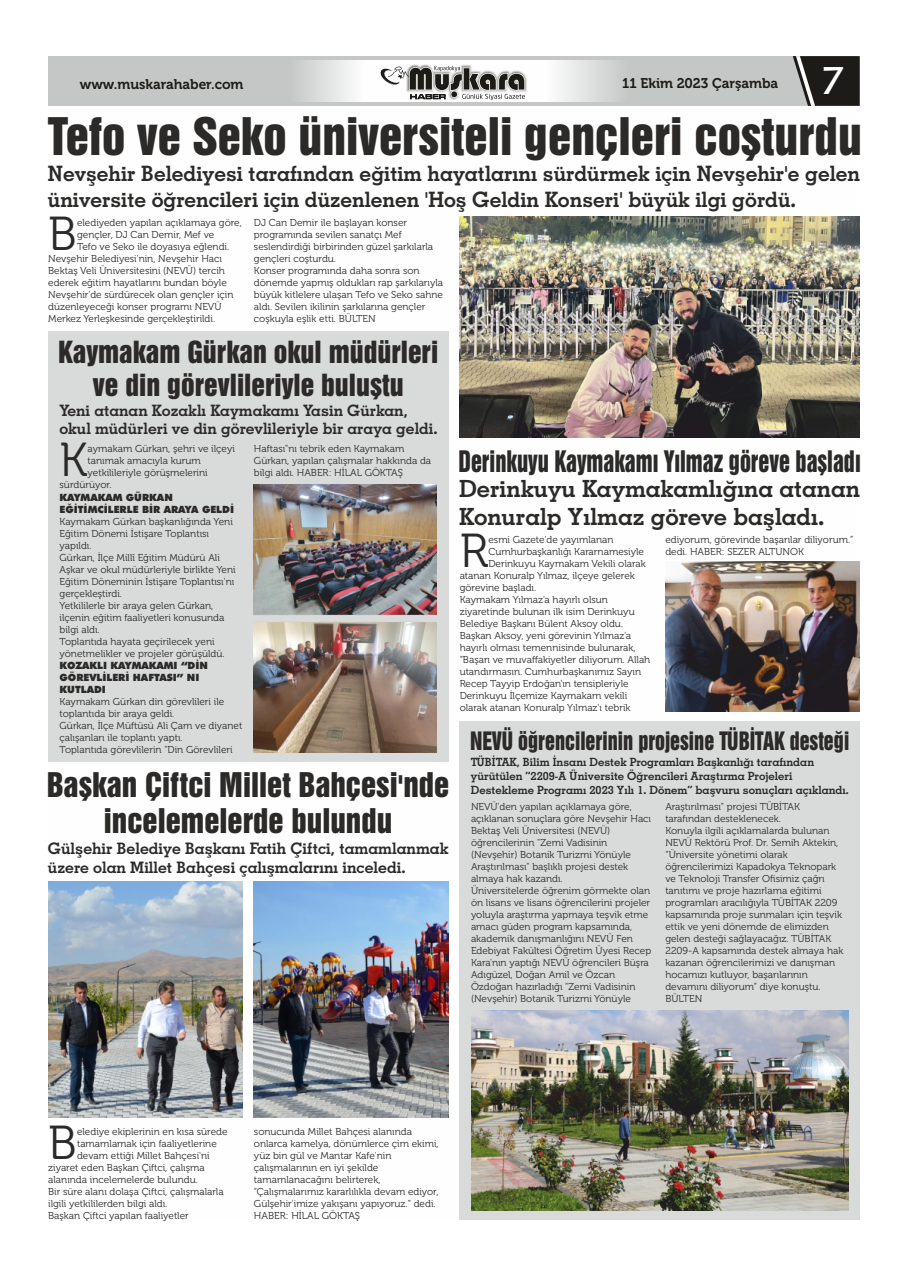
<style>
.page{position:relative;width:908px;height:1276px;background:#fff}
.page>*{position:absolute;margin:0;border:0;box-sizing:border-box;transform-origin:0 0}
.t1{font:47.5px "Museo 300";color:#2b2a29}
.t2{font:47.2px "Swiss 921 BT";color:#2b2a29}
.t3{font:700 40.3px "Optima";color:#fefefe}
.t4{font:31px/35.8px "Swiss 921 BT";color:#2b2a29;text-align:center}
.t5{font:27.8px/32.1px "Swiss 921 BT";color:#2b2a29;text-align:center}
.t6{font:27.1px "Swiss 921 BT";color:#2b2a29;scale:.83 1}
.t7{font:23.7px/28.4px "Geometric Slabserif 703 Bold BT";color:#2b2a29}
.t8{font:23.2px "Swiss 921 BT";color:#2b2a29;scale:.88 1}
.t9{font:21.2px/25.5px "Geometric Slabserif 703 Bold BT";color:#2b2a29}
.t10{font:15.8px/19px "Geometric Slabserif 703 Bold BT";color:#2b2a29}
.t11{font:15.7px/18.8px "Geometric Slabserif 703 Bold BT";color:#2b2a29}
.t12{font:14px "Museo 700";color:#1c1b17}
.t13{font:11.4px/13.6px "Geometric Slabserif 703 Bold BT";color:#2b2a29}
.t14{font:10px/12px "Museo 300";color:#2b2a29}
.t15{font:900 10px/12px "Futura BT";color:#2b2a29}
</style>
<div class="page">
<div style="left:48px;top:331px;width:400px;height:430px;background:#d9dada"></div>
<div style="left:48px;top:56px;width:811px;height:50px;background:#c5c6c6"></div>
<img style="left:303px;top:60px;width:310px;height:42px">
<svg style="left:792px;top:56px;width:67px;height:50px;background:#3f3e3b"></svg>
<img style="left:406px;top:65px;width:121px;height:35px">
<svg style="left:379px;top:66px;width:146px;height:36px;background:#a6a6a4"></svg>
<img style="left:459px;top:216px;width:400px;height:222px">
<img style="left:254px;top:484px;width:183px;height:269px">
<img style="left:254px;top:881px;width:194px;height:236px">
<img style="left:48px;top:881px;width:194px;height:236px">
<img style="left:665px;top:562px;width:194px;height:149px">
<div style="left:459px;top:720px;width:400px;height:499px;background:#d9dada"></div>
<img style="left:471px;top:1010px;width:377px;height:200px">
<h3 class="t12" style="left:80px;top:78px;width:165px">www.muskarahaber.com</h3>
<h3 class="t12" style="left:622px;top:78px;width:157px">11 Ekim 2023 Çarşamba</h3>
<h3 class="t3" style="left:820px;top:63px;width:26px">7</h3>
<h2 class="t2" style="left:48px;top:119px;width:814px">Tefo ve Seko üniversiteli gençleri coşturdu</h2>
<h3 class="t9" style="left:48px;top:163px;width:813px">Nevşehir Belediyesi tarafından eğitim hayatlarını sürdürmek için Nevşehir'e gelen üniversite öğrencileri için düzenlenen 'Hoş Geldin Konseri' büyük ilgi gördü.</h3>
<p class="t14" style="left:77px;top:217px;width:166px">elediyeden yapılan açıklamaya göre,</p>
<h1 class="t1" style="left:48px;top:214px;width:30px">B</h1>
<p class="t14" style="left:254px;top:217px;width:191px">DJ Can Demir ile başlayan konser programında sevilen sanatçı Mef seslendirdiği birbirinden güzel şarkılarla gençleri coşturdu.<br>Konser programında daha sonra son dönemde yapmış oldukları rap şarkılarıyla büyük kitlelere ulaşan Tefo ve Seko sahne aldı. Sevilen ikilinin şarkılarına gençler coşkuyla eşlik etti. BÜLTEN</p>
<h3 class="t5" style="left:58px;top:340px;width:381px">Kaymakam Gürkan okul müdürleri ve din görevlileriyle buluştu</h3>
<h3 class="t11" style="left:59px;top:402px;width:379px">Yeni atanan Kozaklı Kaymakamı Yasin Gürkan, okul müdürleri ve din görevlileriyle bir araya geldi.</h3>
<h1 class="t1" style="left:60px;top:441px;width:30px">K</h1>
<p class="t14" style="left:88px;top:444px;width:149px">aymakam Gürkan, şehri ve ilçeyi</p>
<p class="t14" style="left:77px;top:229px;width:139px">gençler, DJ Can Demir, Mef ve</p>
<p class="t14" style="left:77px;top:241px;width:154px">Tefo ve Seko ile doyasıya eğlendi.</p>
<p class="t14" style="left:48px;top:253px;width:175px">Nevşehir Belediyesi'nin, Nevşehir Hacı</p>
<p class="t14" style="left:48px;top:265px;width:178px">Bektaş Veli Üniversitesini (NEVÜ) tercih</p>
<p class="t14" style="left:48px;top:277px;width:180px">ederek eğitim hayatlarını bundan böyle</p>
<p class="t14" style="left:48px;top:289px;width:187px">Nevşehir'de sürdürecek olan gençler için</p>
<p class="t14" style="left:48px;top:301px;width:175px">düzenleyeceği konser programı NEVÜ</p>
<p class="t14" style="left:48px;top:313px;width:168px">Merkez Yerleşkesinde gerçekleştirildi.</p>
<p class="t14" style="left:254px;top:444px;width:179px">Haftası"nı tebrik eden Kaymakam<br>Gürkan, yapılan çalışmalar hakkında da bilgi aldı. HABER: HİLAL GÖKTAŞ</p>
<h3 class="t6" style="left:458px;top:451px;width:486px">Derinkuyu Kaymakamı Yılmaz göreve başladı</h3>
<h3 class="t7" style="left:459px;top:476px;width:402px">Derinkuyu Kaymakamlığına atanan<br>Konuralp Yılmaz göreve başladı.</h3>
<h1 class="t1" style="left:459px;top:532px;width:30px">R</h1>
<p class="t14" style="left:488px;top:535px;width:126px">esmi Gazete'de yayımlanan</p>
<p class="t14" style="left:88px;top:456px;width:115px">tanımak amacıyla kurum</p>
<p class="t14" style="left:88px;top:468px;width:122px">yetkilileriyle görüşmelerini</p>
<p class="t14" style="left:60px;top:480px;width:54px">sürdürüyor.</p>
<p class="t15" style="left:60px;top:492px;width:176px">KAYMAKAM GÜRKAN<br>EĞİTİMCİLERLE BİR ARAYA GELDİ</p>
<p class="t14" style="left:60px;top:516px;width:177px">Kaymakam Gürkan başkanlığında Yeni<br>Eğitim Dönemi İstişare Toplantısı yapıldı.<br>Gürkan, İlçe Millî Eğitim Müdürü Ali<br>Aşkar ve okul müdürleriyle birlikte Yeni<br>Eğitim Döneminin İstişare Toplantısı'nı gerçekleştirdi.<br>Yetkililerle bir araya gelen Gürkan, ilçenin eğitim faaliyetleri konusunda bilgi aldı.<br>Toplantıda hayata geçirilecek yeni yönetmelikler ve projeler görüşüldü.</p>
<p class="t15" style="left:60px;top:660px;width:150px">KOZAKLI KAYMAKAMI “DİN<br>GÖREVLİLERİ HAFTASI” NI<br>KUTLADI</p>
<p class="t14" style="left:60px;top:696px;width:184px">Kaymakam Gürkan din görevlileri ile toplantıda bir araya geldi.<br>Gürkan, İlçe Müftüsü Ali Çam ve diyanet çalışanları ile toplantı yaptı.<br>Toplantıda görevlilerin "Din Görevlileri</p>
<p class="t14" style="left:665px;top:535px;width:189px">ediyorum, görevinde başarılar diliyorum.” dedi. HABER: SEZER ALTUNOK</p>
<p class="t14" style="left:488px;top:547px;width:157px">Cumhurbaşkanlığı Kararnamesiyle</p>
<p class="t14" style="left:488px;top:559px;width:159px">Derinkuyu Kaymakam Vekili olarak</p>
<p class="t14" style="left:459px;top:571px;width:176px">atanan Konuralp Yılmaz, ilçeye gelerek</p>
<p class="t14" style="left:459px;top:583px;width:78px">görevine başladı.</p>
<p class="t14" style="left:459px;top:595px;width:150px">Kaymakam Yılmaz'a hayırlı olsun</p>
<p class="t14" style="left:459px;top:607px;width:176px">ziyaretinde bulunan ilk isim Derinkuyu</p>
<p class="t14" style="left:459px;top:619px;width:165px">Belediye Başkanı Bülent Aksoy oldu.</p>
<p class="t14" style="left:459px;top:631px;width:173px">Başkan Aksoy, yeni görevinin Yılmaz'a</p>
<p class="t14" style="left:459px;top:643px;width:177px">hayırlı olması temennisinde bulunarak,</p>
<p class="t14" style="left:459px;top:655px;width:192px">“Başarı ve muvaffakiyetler diliyorum. Allah</p>
<p class="t14" style="left:459px;top:667px;width:183px">utandırmasın. Cumhurbaşkanımız Sayın</p>
<p class="t14" style="left:459px;top:679px;width:170px">Recep Tayyip Erdoğan'ın tensipleriyle</p>
<p class="t14" style="left:459px;top:691px;width:169px">Derinkuyu İlçemize Kaymakam vekili</p>
<p class="t14" style="left:459px;top:703px;width:172px">olarak atanan Konuralp Yılmaz'ı tebrik</p>
<h3 class="t8" style="left:470px;top:732px;width:432px">NEVÜ öğrencilerinin projesine TÜBİTAK desteği</h3>
<p class="t13" style="left:470px;top:756px;width:379px">TÜBİTAK, Bilim İnsanı Destek Programları Başkanlığı tarafından yürütülen “2209-A Üniversite Öğrencileri Araştırma Projeleri<br>Destekleme Programı 2023 Yılı 1. Dönem” başvuru sonuçları açıklandı.</p>
<p class="t14" style="left:471px;top:801px;width:182px">NEVÜ'den yapılan açıklamaya göre, açıklanan sonuçlara göre Nevşehir Hacı Bektaş Veli Üniversitesi (NEVÜ) öğrencilerinin "Zemi Vadisinin (Nevşehir) Botanik Turizmi Yönüyle Araştırılması" başlıklı projesi destek almaya hak kazandı.<br>Üniversitelerde öğrenim görmekte olan ön lisans ve lisans öğrencilerini projeler yoluyla araştırma yapmaya teşvik etme amacı güden program kapsamında, akademik danışmanlığını NEVÜ Fen Edebiyat Fakültesi Öğretim Üyesi Recep Kara'nın yaptığı NEVÜ öğrencileri Büşra Adıgüzel, Doğan Amil ve Özcan Özdoğan hazırladığı "Zemi Vadisinin (Nevşehir) Botanik Turizmi Yönüyle</p>
<p class="t14" style="left:665px;top:801px;width:179px">Araştırılması" projesi TÜBİTAK tarafından desteklenecek.<br>Konuyla ilgili açıklamalarda bulunan NEVÜ Rektörü Prof. Dr. Semih Aktekin, “Üniversite yönetimi olarak öğrencilerimizi Kapadokya Teknopark ve Teknoloji Transfer Ofisimiz çağrı tanıtımı ve proje hazırlama eğitimi programları aracılığıyla TÜBİTAK 2209 kapsamında proje sunmaları için teşvik ettik ve yeni dönemde de elimizden gelen desteği sağlayacağız. TÜBİTAK 2209-A kapsamında destek almaya hak kazanan öğrencilerimizi ve danışman hocamızı kutluyor, başarılarının devamını diliyorum” diye konuştu.<br>BÜLTEN</p>
<h3 class="t4" style="left:47px;top:771px;width:404px">Başkan Çiftci Millet Bahçesi'nde incelemelerde bulundu</h3>
<h3 class="t10" style="left:48px;top:840px;width:402px">Gülşehir Belediye Başkanı Fatih Çiftci, tamamlanmak üzere olan Millet Bahçesi çalışmalarını inceledi.</h3>
<h1 class="t1" style="left:48px;top:1123px;width:30px">B</h1>
<p class="t14" style="left:77px;top:1126px;width:152px">elediye ekiplerinin en kısa sürede</p>
<p class="t14" style="left:77px;top:1138px;width:141px">tamamlamak için faaliyetlerine</p>
<p class="t14" style="left:77px;top:1150px;width:134px">devam ettiği Millet Bahçesi'ni</p>
<p class="t14" style="left:48px;top:1162px;width:158px">ziyaret eden Başkan Çiftci, çalışma</p>
<p class="t14" style="left:48px;top:1174px;width:151px">alanında incelemelerde bulundu.</p>
<p class="t14" style="left:48px;top:1186px;width:177px">Bir süre alanı dolaşa Çiftci, çalışmalarla</p>
<p class="t14" style="left:48px;top:1198px;width:121px">ilgili yetkililerden bilgi aldı.</p>
<p class="t14" style="left:48px;top:1210px;width:142px">Başkan Çiftci yapılan faaliyetler</p>
<p class="t14" style="left:254px;top:1126px;width:186px">sonucunda Millet Bahçesi alanında onlarca kamelya, dönümlerce çim ekimi, yüz bin gül ve Mantar Kafe'nin çalışmalarının en iyi şekilde tamamlanacağını belirterek, “Çalışmalarımız kararlılıkla devam ediyor, Gülşehir'imize yakışanı yapıyoruz.” dedi.<br>HABER: HİLAL GÖKTAŞ</p>
</div>
